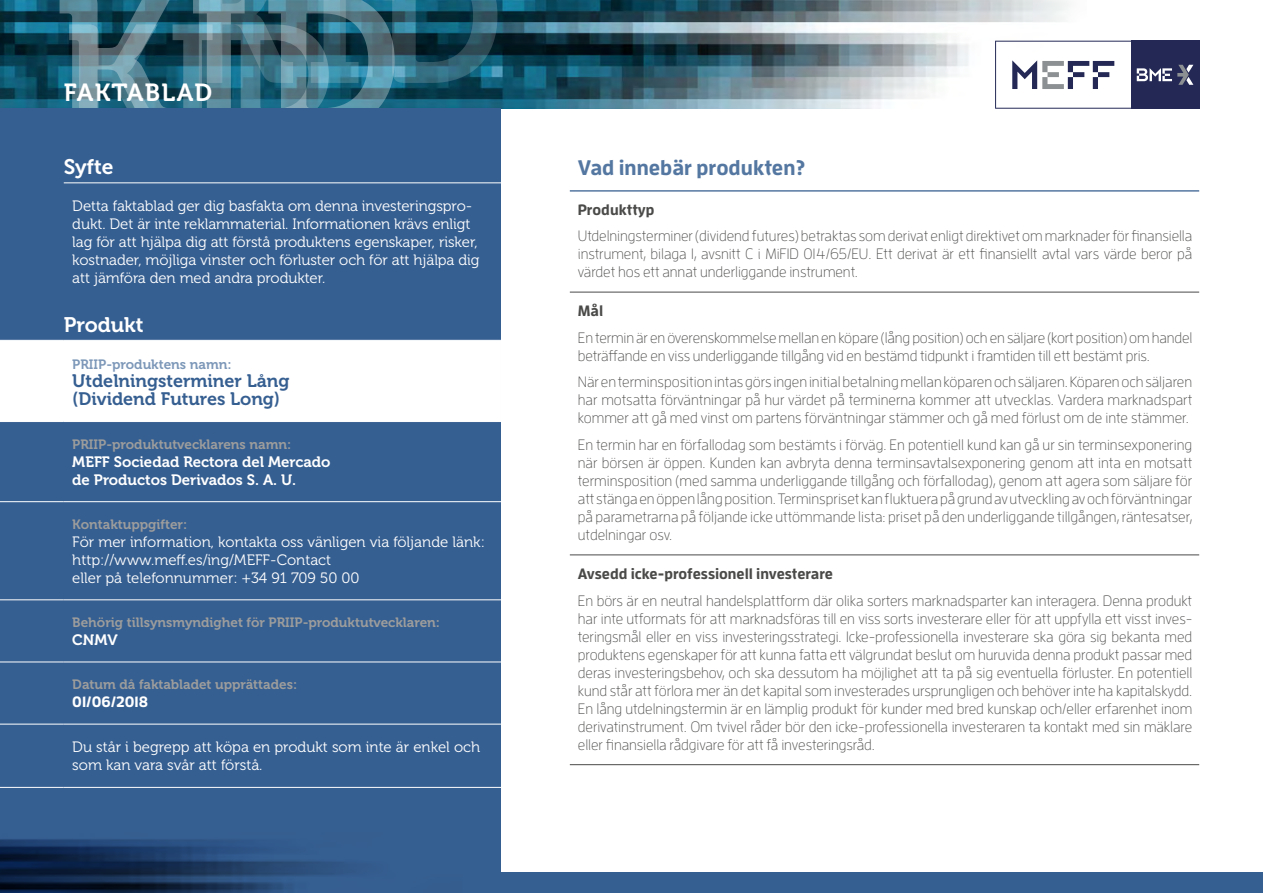
<style>
.page{position:relative;width:1263px;height:893px;background:#fff}
.page>*{position:absolute;margin:0;border:0;box-sizing:border-box;transform-origin:0 0}
.t1{font:24.6px "Museo 700";letter-spacing:.05em;color:#fff}
.t2{font:700 21px "Enzo OT";color:#5477a1}
.t3{font:21px "Museo 700";color:#fff}
.t4{font:18px/18px "Museo 700";color:#365f91}
.t5{font:300 15px/18px "Enzo OT";letter-spacing:-.01em;color:#4a4a49;text-align:justify}
.t6{font:15px/18px "Museo 300";letter-spacing:-.005em;color:#fff}
.t7{font:15px/18px "Museo 700";color:#fff}
.t8{font:700 15px "Enzo OT";color:#4a4a49}
.t9{font:700 15px "Enzo OT";color:#fff}
.t10{font:13.5px "Museo 700";color:#9d9d9c}
.t11{font:13.5px "Museo 700";color:#7c97b8}
</style>
<div class="page">
<img style="left:0;top:0;width:1087px;height:109px">
<svg style="left:60px;top:0;width:437px;height:109px"></svg>
<div style="left:1131px;top:41px;width:68px;height:68px;background:#232855"></div>
<svg style="left:995px;top:41px;width:198px;height:68px"></svg>
<hr style="left:570px;top:190px;width:629px;height:2px;background:#5477a1">
<hr style="left:570px;top:292px;width:629px;height:1px;background:#4a4a49">
<hr style="left:570px;top:555px;width:629px;height:1px;background:#4a4a49">
<hr style="left:570px;top:764px;width:629px;height:1px;background:#4a4a49">
<div style="left:0;top:873px;width:1263px;height:20px;background:#365f91"></div>
<div style="left:0;top:109px;width:501px;height:784px;background:#365f91"></div>
<div style="left:0;top:341px;width:501px;height:80px;background:#fff"></div>
<hr style="left:0;top:340px;width:64px;height:1px;background:#fff">
<hr style="left:64px;top:340px;width:437px;height:1px;background:#fff">
<hr style="left:0;top:421px;width:64px;height:1px;background:#fff">
<hr style="left:64px;top:421px;width:437px;height:1px;background:#fff">
<hr style="left:0;top:501px;width:64px;height:1px;background:#fff">
<hr style="left:64px;top:501px;width:437px;height:1px;background:#fff">
<hr style="left:0;top:600px;width:64px;height:1px;background:#fff">
<hr style="left:64px;top:600px;width:437px;height:1px;background:#fff">
<hr style="left:0;top:662px;width:64px;height:1px;background:#fff">
<hr style="left:64px;top:662px;width:437px;height:1px;background:#fff">
<hr style="left:0;top:724px;width:64px;height:1px;background:#fff">
<hr style="left:64px;top:724px;width:437px;height:1px;background:#fff">
<hr style="left:0;top:787px;width:64px;height:1px;background:#fff">
<hr style="left:64px;top:787px;width:437px;height:1px;background:#fff">
<hr style="left:64px;top:182px;width:437px;height:1px;background:#fff">
<h1 class="t1" style="left:64px;top:79px;width:150px">FAKTABLAD</h1>
<h2 class="t3" style="left:64px;top:155px;width:51px">Syfte</h2>
<p class="t6" style="left:72px;top:197px;width:409px">Detta faktablad ger dig basfakta om denna investeringspro&shy;dukt. Det är inte reklammaterial. Informationen krävs enligt lag för att hjälpa dig att förstå produktens egenskaper, risker, kostnader, möjliga vinster och förluster och för att hjälpa dig att jämföra den med andra produkter.</p>
<h2 class="t3" style="left:64px;top:313px;width:81px">Produkt</h2>
<p class="t11" style="left:72px;top:356px;width:161px">PRIIP-produktens namn:</p>
<p class="t4" style="left:72px;top:372px;width:219px">Utdelningsterminer Lång (Dividend Futures Long)</p>
<p class="t10" style="left:72px;top:436px;width:220px">PRIIP-produktutvecklarens namn:</p>
<p class="t7" style="left:72px;top:453px;width:260px">MEFF Sociedad Rectora del Mercado de Productos Derivados S. A. U.</p>
<p class="t10" style="left:72px;top:517px;width:116px">Kontaktuppgifter:</p>
<p class="t6" style="left:72px;top:533px;width:414px">För mer information, kontakta oss vänligen via följande länk: http://www.meff.es/ing/MEFF-Contact<br>eller på telefonnummer: +34 91 709 50 00</p>
<p class="t10" style="left:72px;top:615px;width:369px">Behörig tillsynsmyndighet för PRIIP-produktutvecklaren:</p>
<p class="t7" style="left:72px;top:631px;width:47px">CNMV</p>
<p class="t10" style="left:72px;top:677px;width:226px">Datum då faktabladet upprättades:</p>
<p class="t9" style="left:72px;top:692px;width:77px">01/06/2018</p>
<p class="t6" style="left:72px;top:738px;width:409px">Du står i begrepp att köpa en produkt som inte är enkel och som kan vara svår att förstå.</p>
<h2 class="t2" style="left:578px;top:155px;width:229px">Vad innebär produkten?</h2>
<p class="t8" style="left:578px;top:200px;width:78px">Produkttyp</p>
<p class="t5" style="left:578px;top:226px;width:616px">Utdelningsterminer (dividend futures) betraktas som derivat enligt direktivet om marknader för finansiella instrument, bilaga I, avsnitt C i MiFID 014/65/EU. Ett derivat är ett finansiellt avtal vars värde beror på värdet hos ett annat underliggande instrument.</p>
<p class="t8" style="left:578px;top:302px;width:27px">Mål</p>
<p class="t5" style="left:578px;top:328px;width:616px">En termin är en överenskommelse mellan en köpare (lång position) och en säljare (kort position) om handel beträffande en viss underliggande tillgång vid en bestämd tidpunkt i framtiden till ett bestämt pris.</p>
<p class="t5" style="left:578px;top:373px;width:616px">När en terminsposition intas görs ingen initial betalning mellan köparen och säljaren. Köparen och säljaren har motsatta förväntningar på hur värdet på terminerna kommer att utvecklas. Vardera marknadspart kommer att gå med vinst om partens förväntningar stämmer och gå med förlust om de inte stämmer.</p>
<p class="t5" style="left:578px;top:435px;width:616px">En termin har en förfallodag som bestämts i förväg. En potentiell kund kan gå ur sin terminsexponering när börsen är öppen. Kunden kan avbryta denna terminsavtalsexponering genom att inta en motsatt terminsposition (med samma underliggande tillgång och förfallodag), genom att agera som säljare för att stänga en öppen lång position. Terminspriset kan fluktuera på grund av utveckling av och förväntningar på parametrarna på följande icke uttömmande lista: priset på den underliggande tillgången, räntesatser, utdelningar osv.</p>
<p class="t8" style="left:578px;top:564px;width:257px">Avsedd icke-professionell investerare</p>
<p class="t5" style="left:578px;top:591px;width:616px">En börs är en neutral handelsplattform där olika sorters marknadsparter kan interagera. Denna produkt har inte utformats för att marknadsföras till en viss sorts investerare eller för att uppfylla ett visst inves&shy;teringsmål eller en viss investeringsstrategi. Icke-professionella investerare ska göra sig bekanta med produktens egenskaper för att kunna fatta ett välgrundat beslut om huruvida denna produkt passar med deras investeringsbehov, och ska dessutom ha möjlighet att ta på sig eventuella förluster. En potentiell kund står att förlora mer än det kapital som investerades ursprungligen och behöver inte ha kapitalskydd.<br>En lång utdelningstermin är en lämplig produkt för kunder med bred kunskap och/eller erfarenhet inom derivatinstrument. Om tvivel råder bör den icke-professionella investeraren ta kontakt med sin mäklare eller finansiella rådgivare för att få investeringsråd.</p>
</div>
